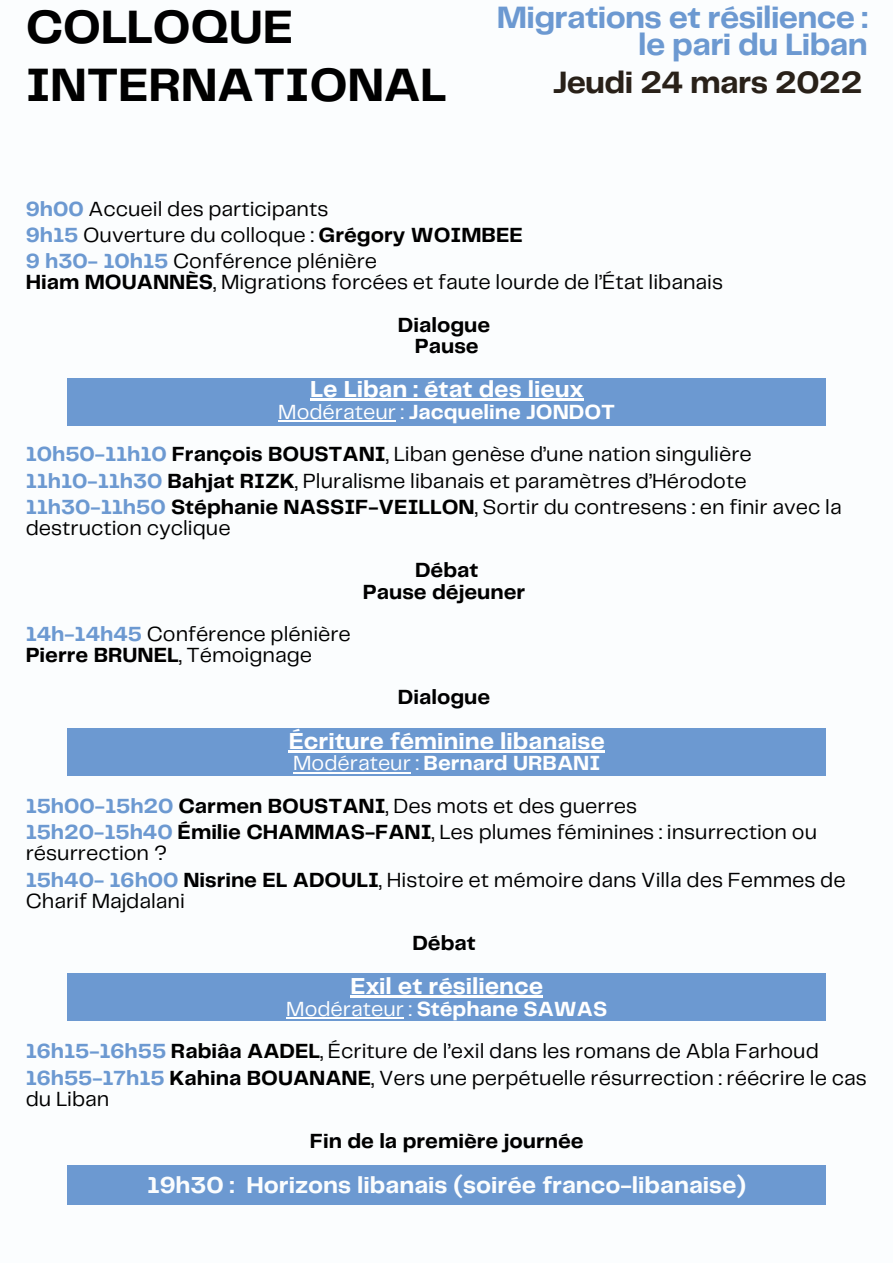
<style>
.page{position:relative;width:893px;height:1263px;background:#fbfdfe}
.page>*{position:absolute;margin:0;border:0;box-sizing:border-box;transform-origin:0 0}
.t1{font:700 48.6px/58.1px "Telegraf";letter-spacing:-.01em;color:#000}
.t2{font:700 32.1px/27px "Telegraf";letter-spacing:-.02em;color:#6c99d1;text-align:right}
.t3{font:700 32.1px "Telegraf";letter-spacing:-.02em;color:#292119}
.t4{font:700 24px "Telegraf";color:#fff}
.t5{font:700 24px "Telegraf";color:#fbfdfe}
.t6{font:21.3px/21.1px "Telegraf";color:#000}
.t7{font:700 21.3px "Telegraf";color:#000}
.t8{font:700 21.3px "Telegraf";color:#fff}
.s1{font-weight:700;color:#6c99d1}
.s2{font-weight:700}
.s3{font-weight:400}
</style>
<div class="page">
<div style="left:68px;top:973px;width:758px;height:48px;background:#6c99d1"></div>
<div style="left:68px;top:728px;width:758px;height:48px;background:#6c99d1"></div>
<div style="left:68px;top:378px;width:758px;height:47px;background:#6c99d1"></div>
<div style="left:68px;top:1165px;width:758px;height:39px;background:#6c99d1"></div>
<hr style="left:310px;top:399px;width:273px;height:2px;background:#fff">
<hr style="left:278px;top:420px;width:118px;height:2px;background:#fff">
<hr style="left:289px;top:750px;width:316px;height:2px;background:#fff">
<hr style="left:293px;top:772px;width:118px;height:1px;background:#fff">
<hr style="left:350px;top:996px;width:193px;height:2px;background:#fff">
<hr style="left:286px;top:1017px;width:118px;height:2px;background:#fff">
<p class="t1" style="left:26px;top:0;width:422px">COLLOQUE<br>INTERNATIONAL</p>
<p class="t2" style="left:497px;top:6px;width:372px">Migrations et résilience : le pari du Liban</p>
<p class="t3" style="left:553px;top:69px;width:311px">Jeudi 24 mars 2022</p>
<p class="t6" style="left:26px;top:199px;width:304px"><span class="s1">9h00</span> Accueil des participants</p>
<p class="t6" style="left:26px;top:225px;width:499px"><span class="s1">9h15</span> Ouverture du colloque : <span class="s2">Grégory WOIMBEE</span></p>
<p class="t6" style="left:26px;top:252px;width:353px"><span class="s1">9 h30- 10h15</span> Conférence plénière</p>
<p class="t6" style="left:26px;top:273px;width:699px"><span class="s2">Hiam MOUANNÈS</span>, Migrations forcées et faute lourde de l’État libanais</p>
<p class="t7" style="left:398px;top:316px;width:94px">Dialogue</p>
<p class="t7" style="left:415px;top:337px;width:65px">Pause</p>
<p class="t4" style="left:310px;top:379px;width:274px">Le Liban : état des lieux</p>
<p class="t8" style="left:278px;top:403px;width:338px"><span class="s3">Modérateur :</span> Jacqueline JONDOT</p>
<p class="t6" style="left:26px;top:445px;width:727px"><span class="s1">10h50-11h10</span> <span class="s2">François BOUSTANI</span>, Liban genèse d’une nation singulière</p>
<p class="t6" style="left:26px;top:471px;width:722px"><span class="s1">11h10-11h30</span> <span class="s2">Bahjat RIZK</span>, Pluralisme libanais et paramètres d’Hérodote</p>
<p class="t6" style="left:26px;top:497px;width:817px"><span class="s1">11h30-11h50</span> <span class="s2">Stéphanie NASSIF-VEILLON</span>, Sortir du contresens : en finir avec la destruction cyclique</p>
<p class="t7" style="left:415px;top:561px;width:65px">Débat</p>
<p class="t7" style="left:363px;top:582px;width:164px">Pause déjeuner</p>
<p class="t6" style="left:26px;top:624px;width:327px"><span class="s1">14h-14h45</span> Conférence plénière</p>
<p class="t7" style="left:26px;top:646px;width:288px">Pierre BRUNEL<span class="s3">, Témoignage</span></p>
<p class="t7" style="left:398px;top:688px;width:94px">Dialogue</p>
<p class="t4" style="left:289px;top:730px;width:318px">Écriture féminine libanaise</p>
<p class="t8" style="left:293px;top:754px;width:308px"><span class="s3">Modérateur :</span> Bernard URBANI</p>
<p class="t6" style="left:26px;top:796px;width:613px"><span class="s1">15h00-15h20</span> <span class="s2">Carmen BOUSTANI</span>, Des mots et des guerres</p>
<p class="t6" style="left:26px;top:822px;width:793px"><span class="s1">15h20-15h40</span> <span class="s2">Émilie CHAMMAS-FANI</span>, Les plumes féminines : insurrection ou résurrection ?</p>
<p class="t6" style="left:26px;top:870px;width:821px"><span class="s1">15h40- 16h00</span> <span class="s2">Nisrine EL ADOULI</span>, Histoire et mémoire dans Villa des Femmes de<br>Charif Majdalani</p>
<p class="t7" style="left:412px;top:934px;width:65px">Débat</p>
<p class="t4" style="left:350px;top:976px;width:194px">Exil et résilience</p>
<p class="t8" style="left:286px;top:1000px;width:322px"><span class="s3">Modérateur :</span> Stéphane SAWAS</p>
<p class="t6" style="left:26px;top:1042px;width:794px"><span class="s1">16h15-16h55</span> <span class="s2">Rabiâa AADEL</span>, Écriture de l’exil dans les romans de Abla Farhoud</p>
<p class="t6" style="left:26px;top:1068px;width:842px"><span class="s1">16h55-17h15</span> <span class="s2">Kahina BOUANANE</span>, Vers une perpétuelle résurrection : réécrire le cas du Liban</p>
<p class="t7" style="left:310px;top:1132px;width:275px">Fin de la première journée</p>
<p class="t5" style="left:147px;top:1174px;width:600px">19h30 : Horizons libanais (soirée franco-libanaise)</p>
</div>
